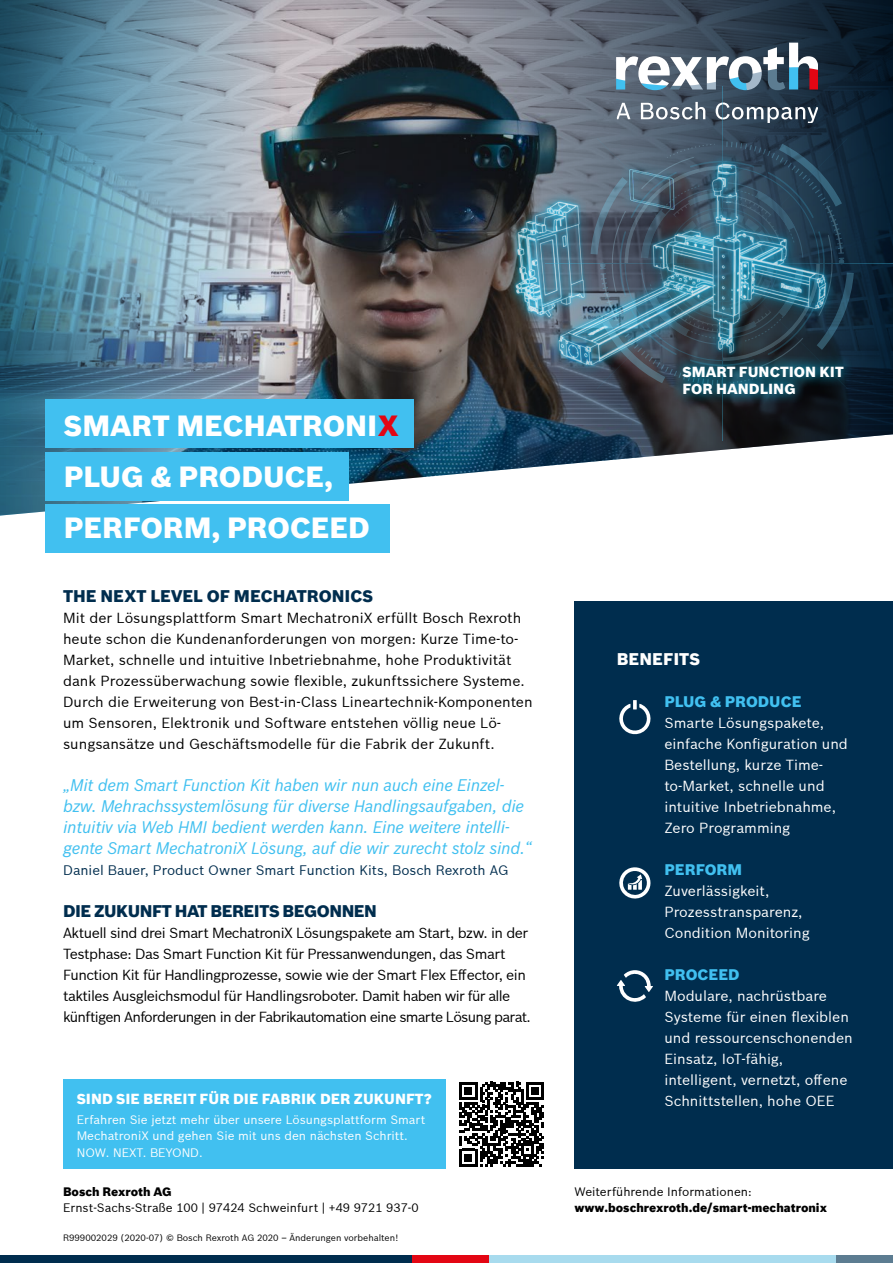
<style>
.page{position:relative;width:893px;height:1263px;background:#fff}
.page>*{position:absolute;margin:0;border:0;box-sizing:border-box;transform-origin:0 0}
.t1{font:900 28.5px/51px "Bosch Sans";color:#fff}
.t2{font:italic 16.5px/21px "Bosch Sans";letter-spacing:-.02em;color:#41c0f0}
.t3{font:900 16.5px "Bosch Sans";letter-spacing:-.03em;color:#002d4e}
.t4{font:900 16.5px "Bosch Sans";color:#002d4e}
.t5{font:900 16.5px "Bosch Sans";color:#fff}
.t6{font:900 15px "Bosch Sans";color:#41c0f0}
.t7{font:14.25px/21px "Bosch Sans";letter-spacing:-.01em;color:#000}
.t8{font:14.25px/21px "Bosch Sans";color:#fff}
.t9{font:14.25px/21px "Bosch Sans";letter-spacing:-.035em;color:#000}
.t10{font:900 14.25px/16.5px "Bosch Sans";color:#fff}
.t11{font:13.5px "Bosch Sans";color:#002d4e}
.t12{font:12px/16.5px "Bosch Sans";color:#fff}
.t13{font:12px "Bosch Sans";color:#000}
.t14{font:900 12px "Bosch Sans";color:#000}
.t15{font:9px "Bosch Sans";color:#000}
.s1{color:#e30613}
</style>
<div class="page">
<div style="left:574px;top:602px;width:319px;height:567px;background:#002d4e"></div>
<div style="left:0;top:1256px;width:412px;height:7px;background:#002d4e"></div>
<div style="left:412px;top:1256px;width:78px;height:7px;background:#e30613"></div>
<div style="left:490px;top:1256px;width:346px;height:7px;background:#a8dbee"></div>
<div style="left:836px;top:1256px;width:57px;height:7px;background:#5c7c91"></div>
<img style="left:281px;top:0;width:53px;height:501px">
<svg style="left:334px;top:0;width:559px;height:516px"></svg>
<img style="left:0;top:0;width:281px;height:516px">
<div style="left:45px;top:399px;width:369px;height:49px;background:#41c0f0"></div>
<div style="left:45px;top:452px;width:304px;height:48px;background:#41c0f0"></div>
<div style="left:45px;top:504px;width:344px;height:49px;background:#41c0f0"></div>
<svg style="left:619px;top:700px;width:32px;height:35px"></svg>
<svg style="left:619px;top:867px;width:32px;height:32px"></svg>
<svg style="left:617px;top:970px;width:36px;height:32px"></svg>
<svg style="left:617px;top:103px;width:13px;height:8px"></svg>
<svg style="left:641px;top:102px;width:64px;height:9px"></svg>
<svg style="left:716px;top:103px;width:102px;height:8px"></svg>
<svg style="left:617px;top:43px;width:201px;height:47px"></svg>
<div style="left:63px;top:1079px;width:383px;height:90px;background:#41c0f0"></div>
<img style="left:495px;top:111px;width:364px;height:283px">
<svg style="left:590px;top:141px;width:264px;height:245px;background:#3a5265"></svg>
<hr style="left:722px;top:86px;width:1px;height:354px;background:#40b8e0">
<hr style="left:545px;top:263px;width:348px;height:1px;background:#40b8e0">
<img style="left:597px;top:138px;width:250px;height:251px">
<div style="left:672px;top:355px;width:182px;height:50px;background:#0cf;opacity:.9"></div>
<svg style="left:459px;top:1082px;width:85px;height:84px"></svg>
<h1 class="t1" style="left:64px;top:398px;width:337px">SMART MECHATRONI<span class="s1">X<br></span>PLUG &amp; PRODUCE,<br>PERFORM, PROCEED</h1>
<p class="t4" style="left:63px;top:583px;width:312px">THE NEXT LEVEL OF MECHATRONICS</p>
<p class="t7" style="left:63px;top:606px;width:471px">Mit der Lösungsplattform Smart MechatroniX erfüllt Bosch Rexroth heute schon die Kundenanforderungen von morgen: Kurze Time-to-Market, schnelle und intuitive Inbetriebnahme, hohe Produktivität dank Prozessüberwachung sowie flexible, zukunftssichere Systeme.<br>Durch die Erweiterung von Best-in-Class Lineartechnik-Komponenten um Sensoren, Elektronik und Software entstehen völlig neue Lö&shy;sungsansätze und Geschäftsmodelle für die Fabrik der Zukunft.</p>
<p class="t2" style="left:63px;top:773px;width:470px">„Mit dem Smart Function Kit haben wir nun auch eine Einzel&shy;bzw. Mehrachssystemlösung für diverse Handlingsaufgaben, die intuitiv via Web HMI bedient werden kann. Eine weitere intelli&shy;gente Smart MechatroniX Lösung, auf die wir zurecht stolz sind.“</p>
<p class="t11" style="left:63px;top:860px;width:447px">Daniel Bauer, Product Owner Smart Function Kits, Bosch Rexroth AG</p>
<p class="t3" style="left:63px;top:898px;width:315px">DIE ZUKUNFT HAT BEREITS BEGONNEN</p>
<p class="t9" style="left:63px;top:921px;width:469px">Aktuell sind drei Smart MechatroniX Lösungspakete am Start, bzw. in der Testphase: Das Smart Function Kit für Pressanwendungen, das Smart Function Kit für Handlingprozesse, sowie wie der Smart Flex Effector, ein taktiles Ausgleichsmodul für Handlingsroboter. Damit haben wir für alle künftigen Anforderungen in der Fabrikautomation eine smarte Lösung parat.</p>
<p class="t10" style="left:683px;top:363px;width:163px">SMART FUNCTION KIT<br>FOR HANDLING</p>
<p class="t5" style="left:617px;top:646px;width:85px">BENEFITS</p>
<p class="t6" style="left:664px;top:690px;width:139px">PLUG &amp; PRODUCE</p>
<p class="t8" style="left:664px;top:711px;width:185px">Smarte Lösungspakete, einfache Konfiguration und<br>Bestellung, kurze Time&shy;to-Market, schnelle und intuitive Inbetriebnahme,<br>Zero Programming</p>
<p class="t6" style="left:664px;top:858px;width:79px">PERFORM</p>
<p class="t8" style="left:664px;top:879px;width:147px">Zuverlässigkeit,<br>Prozesstransparenz,<br>Condition Monitoring</p>
<p class="t6" style="left:664px;top:963px;width:77px">PROCEED</p>
<p class="t8" style="left:664px;top:984px;width:190px">Modulare, nachrüstbare<br>Systeme für einen flexiblen und ressourcenschonenden<br>Einsatz, IoT-fähig, intelligent, vernetzt, offene</p>
<p class="t10" style="left:77px;top:1089px;width:357px">SIND SIE BEREIT FÜR DIE FABRIK DER ZUKUNFT?</p>
<p class="t8" style="left:664px;top:1089px;width:172px">Schnittstellen, hohe OEE</p>
<p class="t12" style="left:77px;top:1110px;width:350px">Erfahren Sie jetzt mehr über unsere Lösungsplattform Smart<br>MechatroniX und gehen Sie mit uns den nächsten Schritt.<br>NOW. NEXT. BEYOND.</p>
<p class="t14" style="left:63px;top:1182px;width:110px">Bosch Rexroth AG</p>
<p class="t13" style="left:63px;top:1199px;width:357px">Ernst-Sachs-Straße 100 | 97424 Schweinfurt | +49 9721 937-0</p>
<p class="t15" style="left:63px;top:1231px;width:337px">R999002029 (2020-07) © Bosch Rexroth AG 2020 – Änderungen vorbehalten!</p>
<p class="t13" style="left:574px;top:1182px;width:179px">Weiterführende Informationen:</p>
<p class="t14" style="left:574px;top:1198px;width:254px">www.boschrexroth.de/smart-mechatronix</p>
</div>
